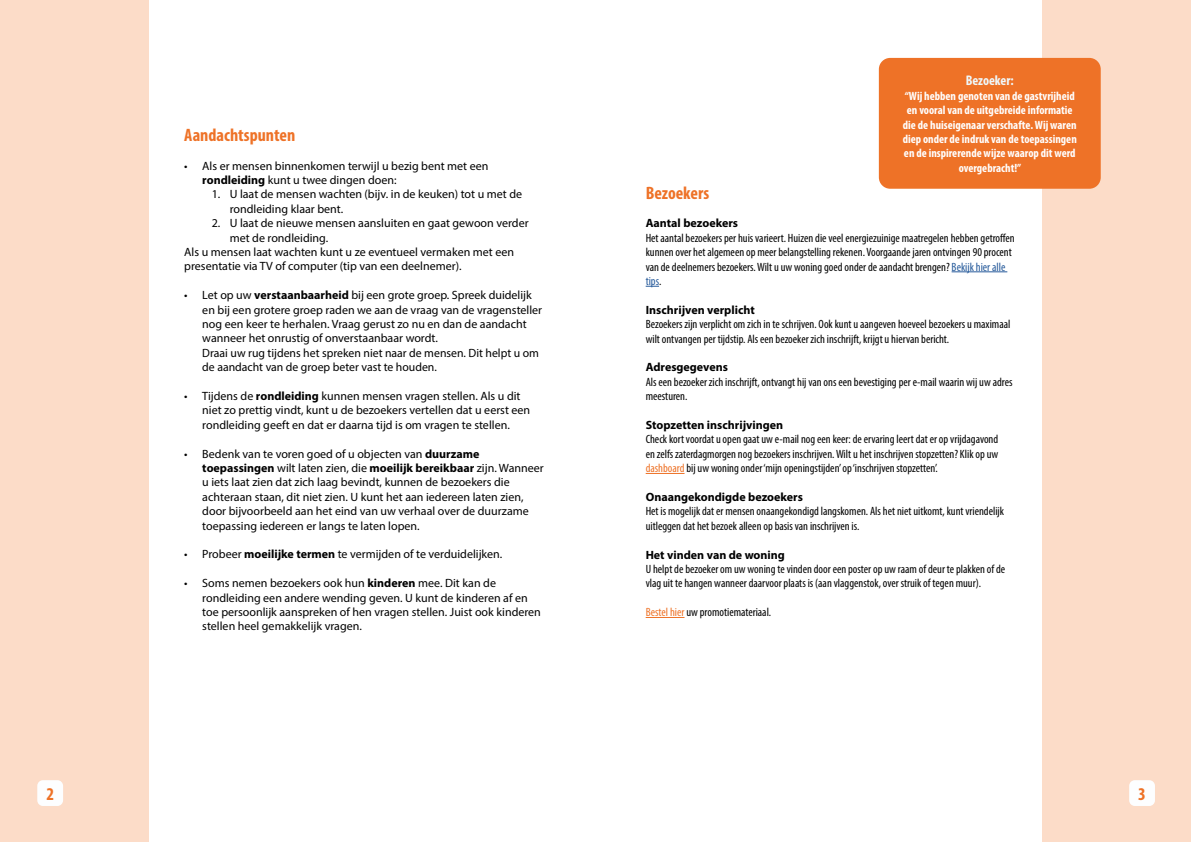
<style>
.page{position:relative;width:1191px;height:842px;background:#fff}
.page>*{position:absolute;margin:0;border:0;box-sizing:border-box;transform-origin:0 0}
.t1{font:700 condensed 18px "Myriad Pro";color:#ee7227}
.t2{font:700 condensed 14px "Myriad Pro";color:#eff8fb}
.t3{font:12px/14.4px "Myriad Pro";color:#000}
.t4{font:condensed 12px/14.4px "Myriad Pro";color:#000}
.t5{font:700 condensed 12px/14.4px "Myriad Pro";color:#fff;text-align:center}
.t6{font:700 12px "Myriad Pro";color:#000}
.s1{font-weight:700}
.s2{color:#275b9b}
.s3{color:#ee7328}
</style>
<div class="page">
<div style="left:0;top:0;width:149px;height:842px;background:#fcdcc8"></div>
<div style="left:37px;top:780px;width:26px;height:26px;background:#fdfeff;border-radius:6px"></div>
<div style="left:1042px;top:0;width:149px;height:842px;background:#fcdcc8"></div>
<hr style="left:951px;top:272px;width:56px;height:1px;background:#275b9b">
<svg style="left:645px;top:286px;width:14px;height:1px"></svg>
<hr style="left:645px;top:473px;width:39px;height:1px;background:#ee7328">
<hr style="left:645px;top:617px;width:39px;height:1px;background:#ee7328">
<div style="left:1129px;top:780px;width:26px;height:26px;background:#fdfeff;border-radius:6px"></div>
<div style="left:879px;top:58px;width:221px;height:131px;background:#ee7227;border-radius:11px"></div>
<h1 class="t1" style="left:46px;top:782px;width:9px">2</h1>
<h1 class="t1" style="left:184px;top:124px;width:113px">Aandachtspunten</h1>
<p class="t3" style="left:202px;top:158px;width:288px;text-indent:-18px">• Als er mensen binnenkomen terwijl u bezig bent met een <span class="s1">rondleiding</span> kunt u twee dingen doen:</p>
<p class="t3" style="left:230px;top:187px;width:294px;text-indent:-18px">1. U laat de mensen wachten (bijv. in de keuken) tot u met de rondleiding klaar bent.</p>
<p class="t3" style="left:212px;top:216px;width:318px">2. U laat de nieuwe mensen aansluiten en gaat gewoon verder</p>
<p class="t3" style="left:230px;top:230px;width:100px">met de rondleiding.</p>
<p class="t3" style="left:184px;top:245px;width:331px">Als u mensen laat wachten kunt u ze eventueel vermaken met een</p>
<p class="t3" style="left:184px;top:259px;width:279px">presentatie via TV of computer (tip van een deelnemer).</p>
<p class="t3" style="left:202px;top:288px;width:341px;text-indent:-18px">• Let op uw <span class="s1">verstaanbaarheid</span> bij een grote groep. Spreek duidelijk en bij een grotere groep raden we aan de vraag van de vragensteller nog een keer te herhalen. Vraag gerust zo nu en dan de aandacht wanneer het onrustig of onverstaanbaar wordt.<br>Draai uw rug tijdens het spreken niet naar de mensen. Dit helpt u om de aandacht van de groep beter vast te houden.</p>
<p class="t3" style="left:202px;top:389px;width:329px;text-indent:-18px">• Tijdens de <span class="s1">rondleiding</span> kunnen mensen vragen stellen. Als u dit niet zo prettig vindt, kunt u de bezoekers vertellen dat u eerst een rondleiding geeft en dat er daarna tijd is om vragen te stellen.</p>
<p class="t3" style="left:202px;top:446px;width:343px;text-indent:-18px">• Bedenk van te voren goed of u objecten van <span class="s1">duurzame toepassingen</span> wilt laten zien, die <span class="s1">moeilijk bereikbaar</span> zijn. Wanneer u iets laat zien dat zich laag bevindt, kunnen de bezoekers die achteraan staan, dit niet zien. U kunt het aan iedereen laten zien, door bijvoorbeeld aan het eind van uw verhaal over de duurzame toepassing iedereen er langs te laten lopen.</p>
<p class="t3" style="left:184px;top:547px;width:320px">• Probeer <span class="s1">moeilijke termen</span> te vermijden of te verduidelijken.</p>
<p class="t3" style="left:202px;top:576px;width:340px;text-indent:-18px">• Soms nemen bezoekers ook hun <span class="s1">kinderen</span> mee. Dit kan de rondleiding een andere wending geven. U kunt de kinderen af en toe persoonlijk aanspreken of hen vragen stellen. Juist ook kinderen stellen heel gemakkelijk vragen.</p>
<p class="t2" style="left:965px;top:72px;width:50px">Bezoeker:</p>
<p class="t5" style="left:902px;top:88px;width:175px">“Wij hebben genoten van de gastvrijheid en vooral van de uitgebreide informatie die de huiseigenaar verschafte. Wij waren diep onder de indruk van de toepassingen en de inspirerende wijze waarop dit werd overgebracht!”</p>
<h1 class="t1" style="left:645px;top:181px;width:65px">Bezoekers</h1>
<p class="t6" style="left:645px;top:216px;width:94px">Aantal bezoekers</p>
<p class="t4" style="left:645px;top:230px;width:370px">Het aantal bezoekers per huis varieert. Huizen die veel energiezuinige maatregelen hebben getroffen kunnen over het algemeen op meer belangstelling rekenen. Voorgaande jaren ontvingen 90 procent van de deelnemers bezoekers. Wilt u uw woning goed onder de aandacht brengen? <span class="s2">Bekijk hier alle tips</span>.</p>
<p class="t6" style="left:645px;top:302px;width:111px">Inschrijven verplicht</p>
<p class="t4" style="left:645px;top:317px;width:366px">Bezoekers zijn verplicht om zich in te schrijven. Ook kunt u aangeven hoeveel bezoekers u maximaal wilt ontvangen per tijdstip. Als een bezoeker zich inschrijft, krijgt u hiervan bericht.</p>
<p class="t6" style="left:645px;top:360px;width:84px">Adresgegevens</p>
<p class="t4" style="left:645px;top:374px;width:368px">Als een bezoeker zich inschrijft, ontvangt hij van ons een bevestiging per e-mail waarin wij uw adres meesturen.</p>
<p class="t6" style="left:645px;top:417px;width:139px">Stopzetten inschrijvingen</p>
<p class="t4" style="left:645px;top:432px;width:354px;text-align:justify">Check kort voordat u open gaat uw e-mail nog een keer: de ervaring leert dat er op vrijdagavond en zelfs zaterdagmorgen nog bezoekers inschrijven. Wilt u het inschrijven stopzetten? Klik op uw <span class="s3">dashboard</span> bij uw woning onder ‘mijn openingstijden’ op ‘inschrijven stopzetten’.</p>
<p class="t6" style="left:645px;top:489px;width:159px">Onaangekondigde bezoekers</p>
<p class="t4" style="left:645px;top:504px;width:360px">Het is mogelijk dat er mensen onaangekondigd langskomen. Als het niet uitkomt, kunt vriendelijk uitleggen dat het bezoek alleen op basis van inschrijven is.</p>
<p class="t6" style="left:645px;top:547px;width:141px">Het vinden van de woning</p>
<p class="t4" style="left:645px;top:562px;width:361px">U helpt de bezoeker om uw woning te vinden door een poster op uw raam of deur te plakken of de vlag uit te hangen wanneer daarvoor plaats is (aan vlaggenstok, over struik of tegen muur).</p>
<p class="t4" style="left:645px;top:605px;width:127px"><span class="s3">Bestel hier</span> uw promotiemateriaal.</p>
<h1 class="t1" style="left:1138px;top:782px;width:9px">3</h1>
</div>
